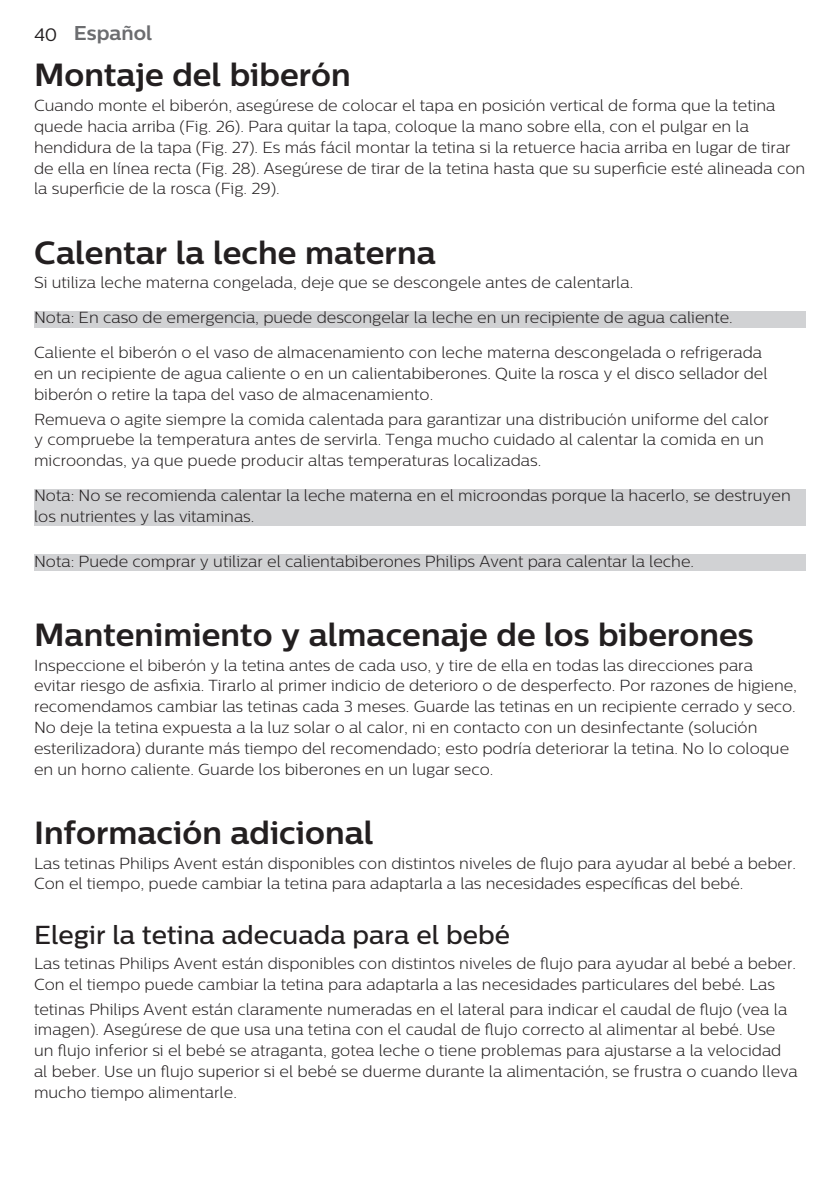
<style>
.page{position:relative;width:840px;height:1191px;background:#fff}
.page>*{position:absolute;margin:0;border:0;box-sizing:border-box;transform-origin:0 0}
.t1{font:700 32px "Centrale Sans";color:#231f20}
.t2{font:500 26px "Centrale Sans";color:#231f20}
.t3{font:700 20px "Centrale Sans";color:#6c6d70}
.t4{font:18px "Centrale Sans";color:#231f20}
.t5{font:300 16px/20.8px "Centrale Sans";color:#231f20}
</style>
<div class="page">
<div style="left:34px;top:311px;width:771px;height:16px;background:#d1d2d4"></div>
<div style="left:34px;top:489px;width:771px;height:37px;background:#d1d2d4"></div>
<div style="left:34px;top:554px;width:771px;height:16px;background:#d1d2d4"></div>
<p class="t3" style="left:74px;top:21px;width:80px">Español</p>
<p class="t4" style="left:34px;top:24px;width:25px">40</p>
<h1 class="t1" style="left:34px;top:56px;width:318px">Montaje del biberón</h1>
<p class="t5" style="left:34px;top:95px;width:772px">Cuando monte el biberón, asegúrese de colocar el tapa en posición vertical de forma que la tetina quede hacia arriba (Fig. 26). Para quitar la tapa, coloque la mano sobre ella, con el pulgar en la hendidura de la tapa (Fig. 27). Es más fácil montar la tetina si la retuerce hacia arriba en lugar de tirar de ella en línea recta (Fig. 28). Asegúrese de tirar de la tetina hasta que su superficie esté alineada con la superficie de la rosca (Fig. 29).</p>
<h1 class="t1" style="left:34px;top:233px;width:403px">Calentar la leche materna</h1>
<p class="t5" style="left:34px;top:265px;width:729px;line-height:34.8px">Si utiliza leche materna congelada, deje que se descongele antes de calentarla.<br>Nota: En caso de emergencia, puede descongelar la leche en un recipiente de agua caliente.<br>Caliente el biberón o el vaso de almacenamiento con leche materna descongelada o refrigerada</p>
<p class="t5" style="left:34px;top:363px;width:734px">en un recipiente de agua caliente o en un calientabiberones. Quite la rosca y el disco sellador del biberón o retire la tapa del vaso de almacenamiento.</p>
<p class="t5" style="left:34px;top:408px;width:736px">Remueva o agite siempre la comida calentada para garantizar una distribución uniforme del calor y compruebe la temperatura antes de servirla. Tenga mucho cuidado al calentar la comida en un microondas, ya que puede producir altas temperaturas localizadas.</p>
<p class="t5" style="left:34px;top:485px;width:757px">Nota: No se recomienda calentar la leche materna en el microondas porque la hacerlo, se destruyen los nutrientes y las vitaminas.</p>
<p class="t5" style="left:34px;top:550px;width:661px">Nota: Puede comprar y utilizar el calientabiberones Philips Avent para calentar la leche.</p>
<h1 class="t1" style="left:34px;top:615px;width:720px">Mantenimiento y almacenaje de los biberones</h1>
<p class="t5" style="left:34px;top:654px;width:764px">Inspeccione el biberón y la tetina antes de cada uso, y tire de ella en todas las direcciones para evitar riesgo de asfixia. Tirarlo al primer indicio de deterioro o de desperfecto. Por razones de higiene, recomendamos cambiar las tetinas cada 3 meses. Guarde las tetinas en un recipiente cerrado y seco.<br>No deje la tetina expuesta a la luz solar o al calor, ni en contacto con un desinfectante (solución esterilizadora) durante más tiempo del recomendado; esto podría deteriorar la tetina. No lo coloque en un horno caliente. Guarde los biberones en un lugar seco.</p>
<h1 class="t1" style="left:34px;top:813px;width:341px">Información adicional</h1>
<p class="t5" style="left:34px;top:852px;width:763px">Las tetinas Philips Avent están disponibles con distintos niveles de flujo para ayudar al bebé a beber.<br>Con el tiempo, puede cambiar la tetina para adaptarla a las necesidades específicas del bebé.</p>
<h2 class="t2" style="left:34px;top:919px;width:477px">Elegir la tetina adecuada para el bebé</h2>
<p class="t5" style="left:34px;top:952px;width:763px">Las tetinas Philips Avent están disponibles con distintos niveles de flujo para ayudar al bebé a beber.<br>Con el tiempo puede cambiar la tetina para adaptarla a las necesidades particulares del bebé. Las</p>
<p class="t5" style="left:34px;top:998px;width:765px">tetinas Philips Avent están claramente numeradas en el lateral para indicar el caudal de flujo (vea la imagen). Asegúrese de que usa una tetina con el caudal de flujo correcto al alimentar al bebé. Use un flujo inferior si el bebé se atraganta, gotea leche o tiene problemas para ajustarse a la velocidad al beber. Use un flujo superior si el bebé se duerme durante la alimentación, se frustra o cuando lleva mucho tiempo alimentarle.</p>
</div>
